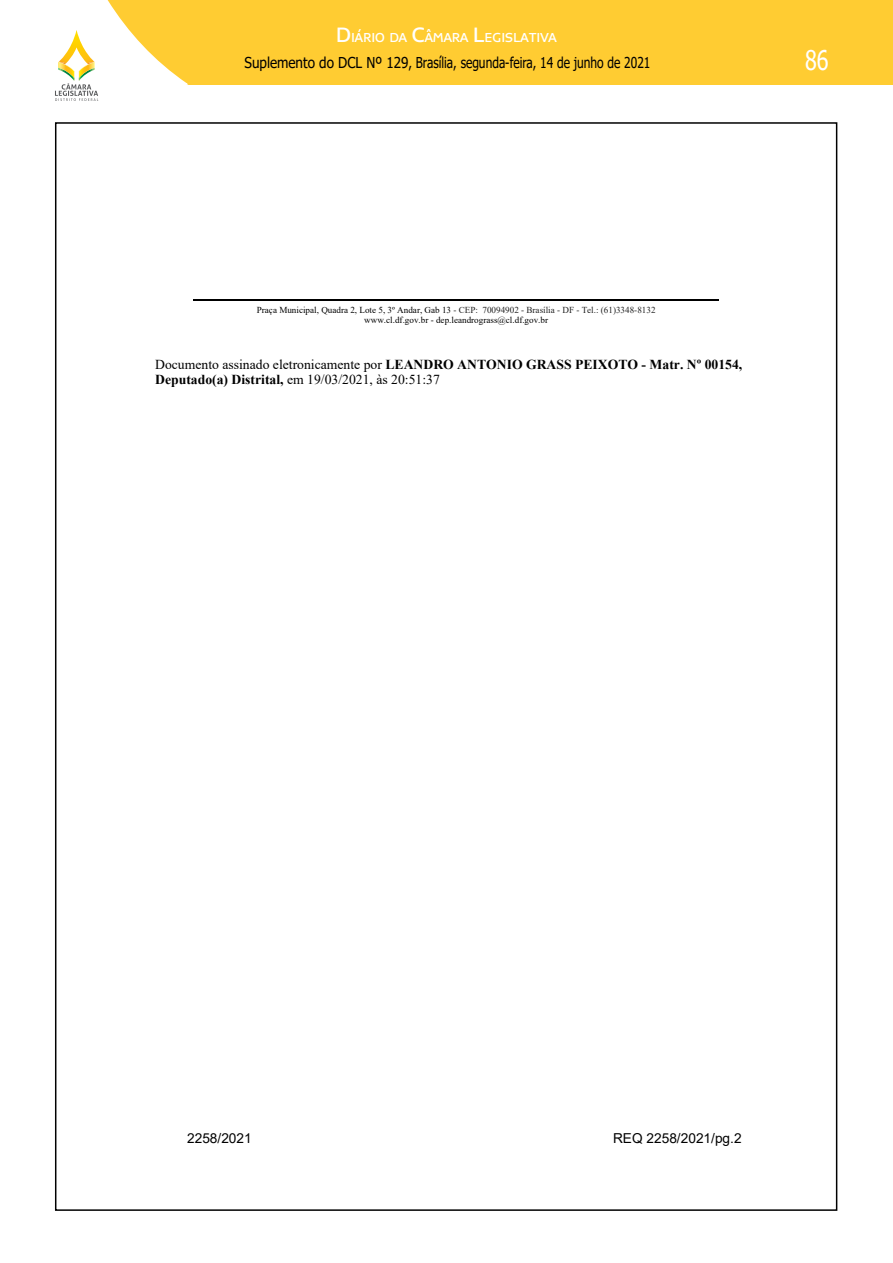
<style>
.page{position:relative;width:893px;height:1263px;background:#fff}
.page>*{position:absolute;margin:0;border:0;box-sizing:border-box;transform-origin:0 0}
.t1{font:27px "Tahoma";color:#fff;scale:.8 1}
.t2{font:15px "Tahoma";color:#000;scale:.9 1}
.t3{font:500 15px "Midiet Sans";color:#fff}
.t4{font:700 13.65px/15.8px "Times New Roman";color:#000}
.t5{font:13.65px "Arial";color:#000}
.t6{font:9.15px/10.2px "Times New Roman";color:#000;text-align:center}
.s1{font-size:24px}
.s2{color:#212121}
.s3{font-weight:400}
</style>
<div class="page">
<div style="left:0;top:1px;width:892px;height:83px;background:#ffcc32"></div>
<svg style="left:0;top:0;width:188px;height:101px"></svg>
<hr style="left:194px;top:299px;width:525px;height:1px;background:#000">
<h2 class="t3" style="left:336px;top:29px;width:222px"><span class="s1">D</span>IÁRIO DA <span class="s1">C</span>ÂMARA <span class="s1">L</span>EGISLATIVA</h2>
<h2 class="t2" style="left:244px;top:52px;width:453px">Suplemento do DCL Nº 129, Brasília, segunda-feira, 14 de junho de 2021</h2>
<h1 class="t1" style="left:805px;top:42px;width:31px">86</h1>
<p class="t6" style="left:257px;top:304px;width:400px">Praça Municipal, Quadra 2, Lote 5, 3º Andar, Gab 13 <span class="s2">- CEP: 70094902 - Brasília - DF - Tel.: (61)3348-8132 </span>www.cl.df.gov.br - dep.leandrograss@cl.df.gov.br</p>
<h3 class="t4" style="left:155px;top:356px;width:589px"><span class="s3">Documento assinado eletronicamente por</span> LEANDRO ANTONIO GRASS PEIXOTO - Matr. Nº 00154,<br>Deputado(a) Distrital, <span class="s3">em 19/03/2021, às 20:51:37</span></h3>
<h3 class="t5" style="left:187px;top:1128px;width:66px">2258/2021</h3>
<h3 class="t5" style="left:613px;top:1128px;width:130px">REQ 2258/2021/pg.2</h3>
</div>
